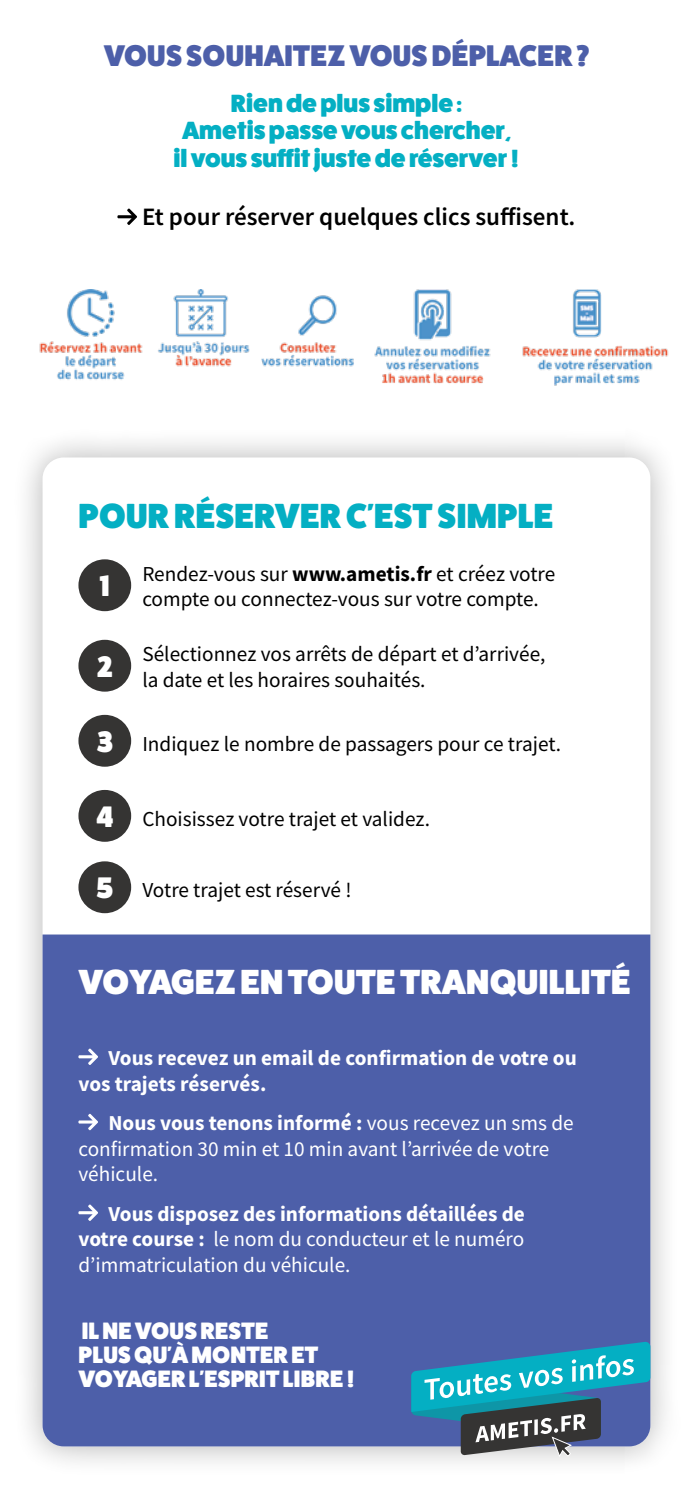
<style>
.page{position:relative;width:688px;height:1489px;background:#fff}
.page>*{position:absolute;margin:0;border:0;box-sizing:border-box;transform-origin:0 0}
.t1{font:800 35px "Fat Frank";letter-spacing:.01em;color:#fff}
.t2{font:800 35px "Fat Frank";letter-spacing:.01em;color:#04afc3}
.t3{font:800 30px "Fat Frank";letter-spacing:.01em;color:#4d5fa9}
.t4{font:800 29.75px "Fat Frank";color:#fff}
.t5{font:800 25px/27.5px "Fat Frank";color:#04afc3;text-align:center}
.t6{font:600 25px "Source Sans Pro";color:#000}
.t7{font:800 23.75px/23.8px "Fat Frank";letter-spacing:.01em;color:#fff}
.t8{font:21.25px/25.5px "Source Sans Pro";color:#000}
.t9{font:21.25px/25.5px "Source Sans Pro";color:#fff}
.t10{font:700 21.25px/25.5px "Source Sans Pro";color:#fff}
.s1{font-weight:700}
</style>
<div class="page">
<svg style="left:117px;top:208px;width:20px;height:17px"></svg>
<div style="left:11px;top:425px;width:671px;height:1053px;background:#000;opacity:.3"></div>
<div style="left:43px;top:457px;width:607px;height:989px;background:#fff;border-radius:21px"></div>
<div style="left:43px;top:934px;width:607px;height:512px;background:#4d5fa9"></div>
<svg style="left:411px;top:1341px;width:239px;height:115px;background:#4989a6"></svg>
<img style="left:39px;top:289px;width:315px;height:91px">
<img style="left:374px;top:289px;width:295px;height:97px">
<div style="left:78px;top:559px;width:53px;height:52px;background:#353433;border-radius:50%"></div>
<div style="left:78px;top:639px;width:53px;height:52px;background:#353433;border-radius:50%"></div>
<div style="left:78px;top:714px;width:53px;height:52px;background:#353433;border-radius:50%"></div>
<div style="left:78px;top:790px;width:53px;height:51px;background:#353433;border-radius:50%"></div>
<div style="left:78px;top:861px;width:53px;height:52px;background:#353433;border-radius:50%"></div>
<svg style="left:78px;top:1048px;width:20px;height:16px"></svg>
<svg style="left:78px;top:1113px;width:20px;height:17px"></svg>
<svg style="left:78px;top:1204px;width:20px;height:16px"></svg>
<h2 class="t3" style="left:104px;top:38px;width:487px">VOUS SOUHAITEZ VOUS DÉPLACER ?</h2>
<p class="t5" style="left:173px;top:90px;width:347px">Rien de plus simple :<br>Ametis passe vous chercher, il vous suffit juste de réserver !</p>
<p class="t6" style="left:142px;top:200px;width:435px">Et pour réserver quelques clics suffisent.</p>
<h1 class="t2" style="left:79px;top:496px;width:475px">POUR RÉSERVER C'EST SIMPLE</h1>
<h3 class="t4" style="left:100px;top:569px;width:11px">1</h3>
<h3 class="t4" style="left:97px;top:649px;width:17px">2</h3>
<h3 class="t4" style="left:96px;top:724px;width:18px">3</h3>
<h3 class="t4" style="left:96px;top:799px;width:19px">4</h3>
<h3 class="t4" style="left:96px;top:871px;width:18px">5</h3>
<p class="t8" style="left:142px;top:561px;width:414px">Rendez-vous sur <span class="s1">www.ametis.fr</span> et créez votre compte ou connectez-vous sur votre compte.</p>
<p class="t8" style="left:142px;top:641px;width:404px">Sélectionnez vos arrêts de départ et d’arrivée, la date et les horaires souhaités.</p>
<p class="t8" style="left:142px;top:730px;width:420px">Indiquez le nombre de passagers pour ce trajet.</p>
<p class="t8" style="left:142px;top:805px;width:289px">Choisissez votre trajet et validez.</p>
<p class="t8" style="left:142px;top:877px;width:210px">Votre trajet est réservé !</p>
<h1 class="t1" style="left:79px;top:962px;width:553px">VOYAGEZ EN TOUTE TRANQUILLITÉ</h1>
<p class="t10" style="left:78px;top:1044px;width:499px;text-indent:30px">Vous recevez un email de confirmation de votre ou vos trajets réservés.</p>
<p class="t9" style="left:78px;top:1110px;width:496px;text-indent:30px"><span class="s1">Nous vous tenons informé :</span> vous recevez un sms de confirmation 30 min et 10 min avant l’arrivée de votre véhicule.</p>
<p class="t9" style="left:78px;top:1200px;width:448px;text-align:justify;text-indent:30px"><span class="s1">Vous disposez des informations détaillées de votre course :</span> le nom du conducteur et le numéro d’immatriculation du véhicule.</p>
<p class="t7" style="left:79px;top:1319px;width:278px">IL NE VOUS RESTE<br>PLUS QU'À MONTER ET<br>VOYAGER L'ESPRIT LIBRE !</p>
</div>
